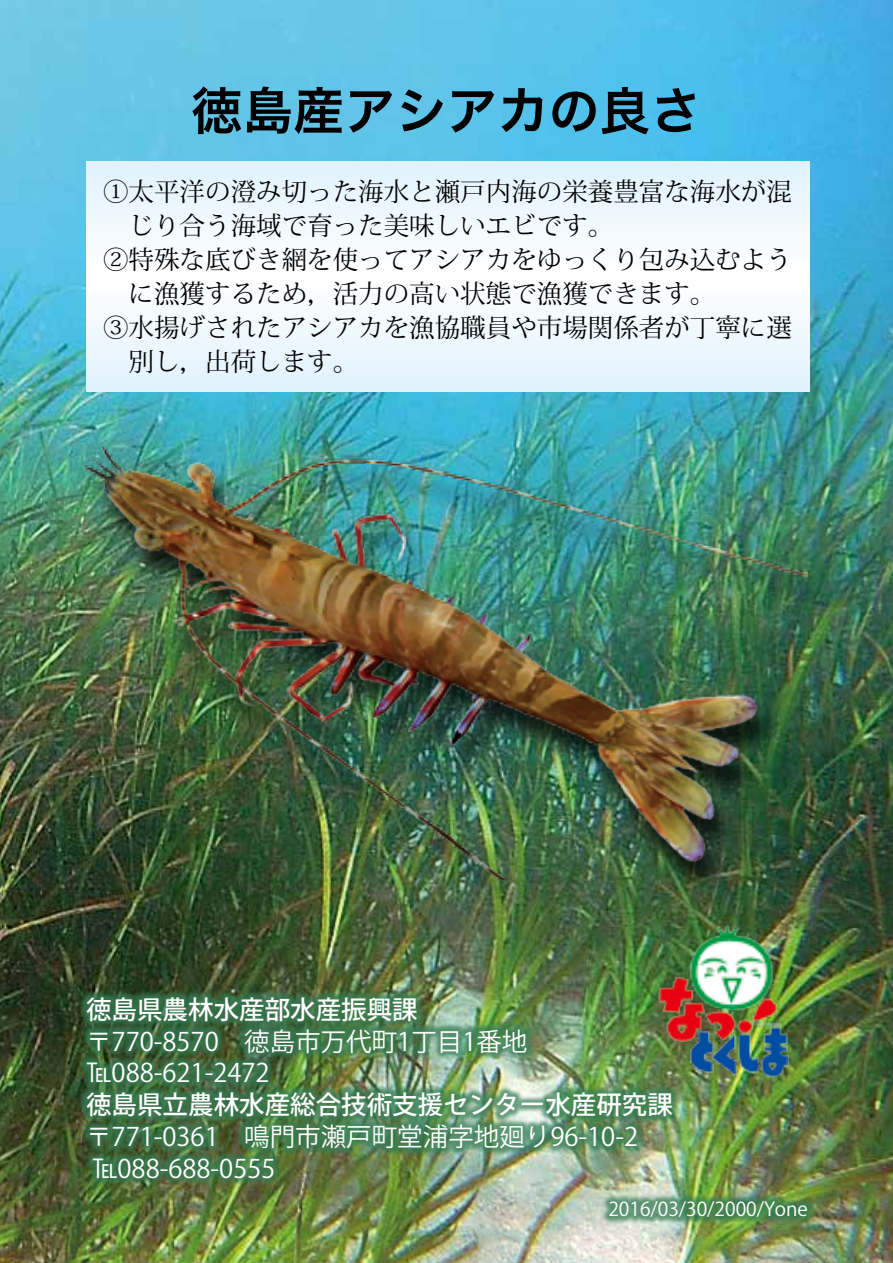
<style>
.page{position:relative;width:893px;height:1263px;background:#fff}
.page>*{position:absolute;margin:0;border:0;box-sizing:border-box;transform-origin:0 0}
.t1{font:51px "Hira Kaku Pro N W6";color:#000}
.t2{font:25.5px "Koz Min Pro";color:#000}
.t3{font:25.5px/31.8px "Koz Go Pro";color:#fff}
.t4{font:500 25.5px "Koz Go Pro";color:#fff}
.t5{font:19.2px "Koz Go Pro";color:#fff}
</style>
<div class="page">
<img style="left:0;top:0;width:893px;height:1263px">
<svg style="left:86px;top:162px;width:723px;height:229px"></svg>
<div style="left:78px;top:989px;width:603px;height:197px;background:#357d54;opacity:.75"></div>
<div style="left:601px;top:1193px;width:214px;height:32px;background:#357d54;opacity:.75"></div>
<img style="left:644px;top:923px;width:164px;height:163px">
<div style="left:79px;top:452px;width:752px;height:465px;background:#000;opacity:.75"></div>
<img style="left:85px;top:445px;width:723px;height:435px">
<h1 class="t1" style="left:191px;top:65px;width:512px">徳島産アシアカの良さ</h1>
<p class="t2" style="left:103px;top:174px;width:690px">①太平洋の澄み切った海水と瀬戸内海の栄養豊富な海水が混</p>
<p class="t2" style="left:129px;top:208px;width:486px">じり合う海域で育った美味しいエビです。</p>
<p class="t2" style="left:103px;top:242px;width:690px">②特殊な底びき網を使ってアシアカをゆっくり包み込むよう</p>
<p class="t2" style="left:129px;top:276px;width:588px">に漁獲するため，活力の高い状態で漁獲できます。</p>
<p class="t2" style="left:103px;top:310px;width:690px">③水揚げされたアシアカを漁協職員や市場関係者が丁寧に選</p>
<p class="t2" style="left:129px;top:344px;width:231px">別し，出荷します。</p>
<p class="t4" style="left:86px;top:993px;width:333px">徳島県農林水産部水産振興課</p>
<p class="t3" style="left:86px;top:1026px;width:443px">〒770-8570　徳島市万代町1丁目1番地℡088-621-2472</p>
<p class="t4" style="left:86px;top:1088px;width:588px">徳島県立農林水産総合技術支援センター水産研究課</p>
<p class="t3" style="left:86px;top:1121px;width:553px">〒771-0361　鳴門市瀬戸町堂浦字地廻り96-10-2 ℡088-688-0555</p>
<p class="t5" style="left:608px;top:1196px;width:201px">2016/03/30/2000/Yone</p>
</div>
